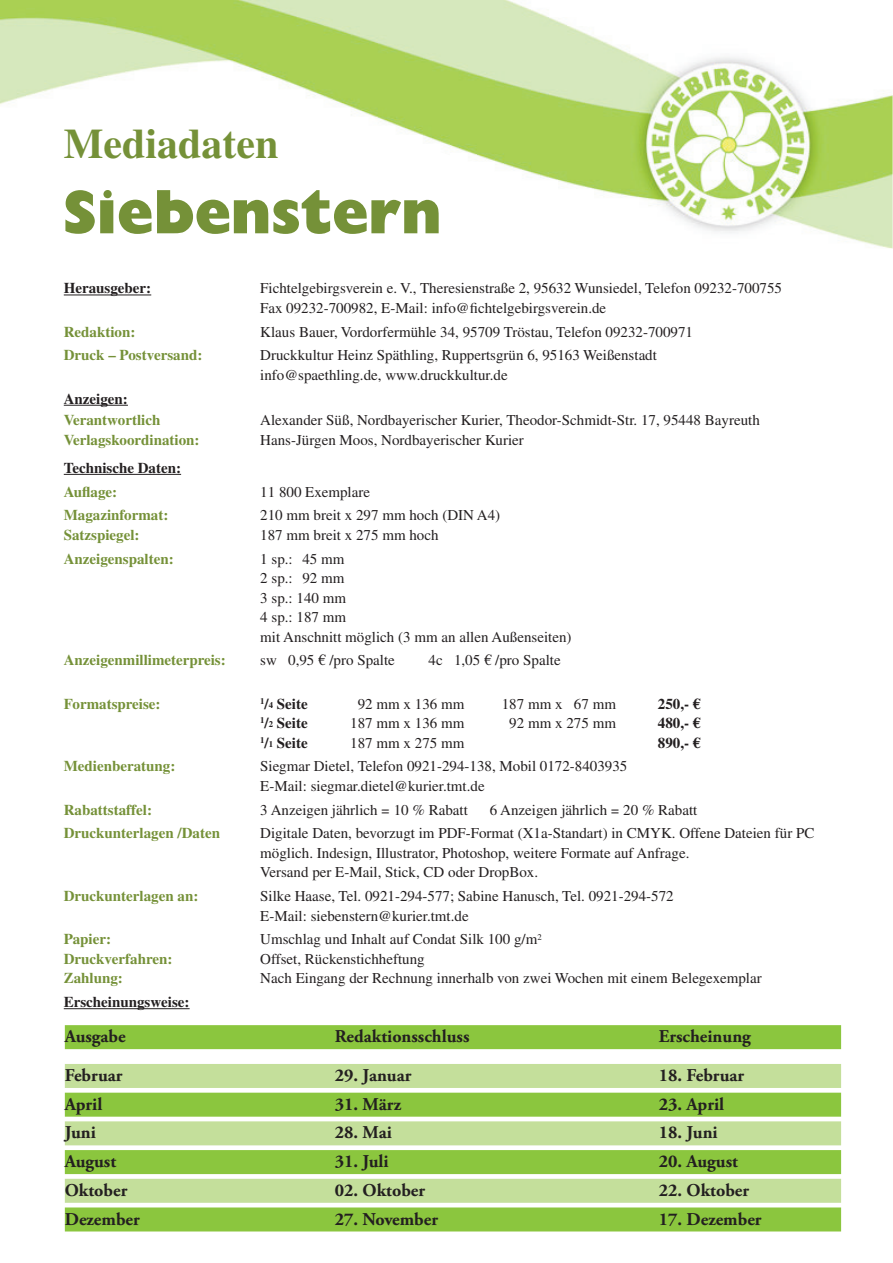
<style>
.page{position:relative;width:893px;height:1263px;background:#fff}
.page>*{position:absolute;margin:0;border:0;box-sizing:border-box;transform-origin:0 0}
.t1{font:800 61.5px "Gill Sans Display";color:#759138}
.t2{font:700 42px "Times LT";color:#759138}
.t3{font:700 18px "Adobe Garamond Pro";color:#231f20}
.t4{font:15px/19.5px "Times LT";color:#231f20}
.t5{font:700 15px "Times LT";color:#759138}
.t6{font:700 15px "Times LT";color:#231f20}
.s1{font-size:8.7px}
.s2{color:#fff}
</style>
<div class="page">
<img style="left:0;top:0;width:893px;height:248px">
<hr style="left:64px;top:295px;width:87px;height:1px;background:#231f20">
<hr style="left:64px;top:405px;width:64px;height:1px;background:#231f20">
<hr style="left:64px;top:474px;width:117px;height:1px;background:#231f20">
<hr style="left:64px;top:1008px;width:126px;height:1px;background:#231f20">
<div style="left:65px;top:1025px;width:776px;height:24px;background:#8bc63e"></div>
<div style="left:65px;top:1064px;width:776px;height:24px;background:#c4df9b"></div>
<div style="left:65px;top:1093px;width:776px;height:24px;background:#8bc63e"></div>
<div style="left:65px;top:1121px;width:776px;height:24px;background:#c4df9b"></div>
<div style="left:65px;top:1150px;width:776px;height:24px;background:#8bc63e"></div>
<div style="left:65px;top:1179px;width:776px;height:24px;background:#c4df9b"></div>
<div style="left:65px;top:1207px;width:776px;height:24px;background:#8bc63e"></div>
<h2 class="t2" style="left:64px;top:119px;width:216px">Mediadaten</h2>
<h1 class="t1" style="left:64px;top:175px;width:379px">Siebenstern</h1>
<p class="t6" style="left:64px;top:279px;width:89px">Herausgeber:</p>
<p class="t4" style="left:260px;top:279px;width:523px">Fichtelgebirgsverein e. V., Theresienstraße 2, 95632 Wunsiedel, Telefon 09232-700755<br>Fax 09232-700982, E-Mail: info@fichtelgebirgsverein.de</p>
<p class="t5" style="left:64px;top:323px;width:73px">Redaktion:</p>
<p class="t4" style="left:260px;top:322px;width:434px">Klaus Bauer, Vordorfermühle 34, 95709 Tröstau, Telefon 09232-700971</p>
<p class="t5" style="left:64px;top:346px;width:140px">Druck – Postversand:</p>
<p class="t4" style="left:260px;top:346px;width:398px">Druckkultur Heinz Späthling, Ruppertsgrün 6, 95163 Weißenstadt info@spaethling.de, www.druckkultur.de</p>
<p class="t6" style="left:64px;top:390px;width:66px">Anzeigen:</p>
<p class="t5" style="left:64px;top:411px;width:98px">Verantwortlich</p>
<p class="t4" style="left:260px;top:410px;width:501px">Alexander Süß, Nordbayerischer Kurier, Theodor-Schmidt-Str. 17, 95448 Bayreuth</p>
<p class="t5" style="left:64px;top:431px;width:137px">Verlagskoordination:</p>
<p class="t4" style="left:260px;top:430px;width:265px">Hans-Jürgen Moos, Nordbayerischer Kurier</p>
<p class="t6" style="left:64px;top:459px;width:119px">Technische Daten:</p>
<p class="t5" style="left:64px;top:483px;width:55px">Auflage:</p>
<p class="t4" style="left:260px;top:482px;width:111px">11 800 Exemplare</p>
<p class="t5" style="left:64px;top:506px;width:106px">Magazinformat:</p>
<p class="t4" style="left:260px;top:505px;width:241px">210 mm breit x 297 mm hoch (DIN A4)</p>
<p class="t5" style="left:64px;top:526px;width:77px">Satzspiegel:</p>
<p class="t4" style="left:260px;top:525px;width:180px">187 mm breit x 275 mm hoch</p>
<p class="t5" style="left:64px;top:550px;width:111px">Anzeigenspalten:</p>
<p class="t4" style="left:260px;top:549px;width:313px">1 sp.: 45 mm<br>2 sp.: 92 mm<br>3 sp.: 140 mm<br>4 sp.: 187 mm<br>mit Anschnitt möglich (3 mm an allen Außenseiten)</p>
<p class="t5" style="left:64px;top:651px;width:164px">Anzeigenmillimeterpreis:</p>
<p class="t4" style="left:260px;top:650px;width:136px">sw 0,95 € /pro Spalte</p>
<p class="t4" style="left:429px;top:650px;width:134px">4c 1,05 € /pro Spalte</p>
<p class="t5" style="left:64px;top:695px;width:98px">Formatspreise:</p>
<p class="t6" style="left:260px;top:695px;width:49px"><sup>1</sup>/<span class="s1">4</span> Seite</p>
<p class="t4" style="left:350px;top:694px;width:116px"><span class="s2">1</span>92 mm x 136 mm</p>
<p class="t4" style="left:502px;top:694px;width:116px">187 mm x <span class="s2">1</span>67 mm</p>
<p class="t6" style="left:658px;top:695px;width:44px">250,- €</p>
<p class="t6" style="left:260px;top:714px;width:49px"><sup>1</sup>/<span class="s1">2</span> Seite</p>
<p class="t4" style="left:350px;top:713px;width:116px">187 mm x 136 mm</p>
<p class="t4" style="left:502px;top:713px;width:116px"><span class="s2">1</span>92 mm x 275 mm</p>
<p class="t6" style="left:658px;top:714px;width:44px">480,- €</p>
<p class="t6" style="left:260px;top:734px;width:49px"><sup>1</sup>/<span class="s1">1</span> Seite</p>
<p class="t4" style="left:350px;top:733px;width:116px">187 mm x 275 mm</p>
<p class="t6" style="left:658px;top:734px;width:44px">890,- €</p>
<p class="t5" style="left:64px;top:757px;width:113px">Medienberatung:</p>
<p class="t4" style="left:260px;top:756px;width:369px">Siegmar Dietel, Telefon 0921-294-138, Mobil 0172-8403935<br>E-Mail: siegmar.dietel@kurier.tmt.de</p>
<p class="t5" style="left:64px;top:801px;width:90px">Rabattstaffel:</p>
<p class="t4" style="left:260px;top:800px;width:209px">3 Anzeigen jährlich = 10 % Rabatt</p>
<p class="t4" style="left:490px;top:800px;width:209px">6 Anzeigen jährlich = 20 % Rabatt</p>
<p class="t5" style="left:64px;top:824px;width:158px">Druckunterlagen /Daten</p>
<p class="t4" style="left:260px;top:823px;width:556px">Digitale Daten, bevorzugt im PDF-Format (X1a-Standart) in CMYK. Offene Dateien für PC möglich. Indesign, Illustrator, Photoshop, weitere Formate auf Anfrage.<br>Versand per E-Mail, Stick, CD oder DropBox.</p>
<p class="t5" style="left:64px;top:887px;width:136px">Druckunterlagen an:</p>
<p class="t4" style="left:260px;top:886px;width:415px">Silke Haase, Tel. 0921-294-577; Sabine Hanusch, Tel. 0921-294-572<br>E-Mail: siebenstern@kurier.tmt.de</p>
<p class="t5" style="left:64px;top:930px;width:49px">Papier:</p>
<p class="t4" style="left:260px;top:929px;width:283px">Umschlag und Inhalt auf Condat Silk 100 g/m<sup>2</sup></p>
<p class="t5" style="left:64px;top:950px;width:110px">Druckverfahren:</p>
<p class="t4" style="left:260px;top:949px;width:166px">Offset, Rückenstichheftung</p>
<p class="t5" style="left:64px;top:969px;width:61px">Zahlung:</p>
<p class="t4" style="left:260px;top:968px;width:503px">Nach Eingang der Rechnung innerhalb von zwei Wochen mit einem Belegexemplar</p>
<p class="t6" style="left:64px;top:993px;width:127px">Erscheinungsweise:</p>
<p class="t6" style="left:70px;top:1031px;width:61px">Ausgabe:</p>
<p class="t6" style="left:325px;top:1031px;width:111px">Anzeigenschluss:</p>
<p class="t4" style="left:70px;top:1064px;width:27px">Juni</p>
<p class="t4" style="left:325px;top:1064px;width:48px">21. Mai</p>
<p class="t4" style="left:70px;top:1098px;width:45px">August</p>
<p class="t4" style="left:325px;top:1098px;width:46px">15. Juli</p>
<p class="t3" style="left:65px;top:1026px;width:62px">Ausgabe</p>
<p class="t3" style="left:335px;top:1026px;width:136px">Redaktionsschluss</p>
<p class="t3" style="left:659px;top:1026px;width:93px">Erscheinung</p>
<p class="t3" style="left:65px;top:1065px;width:59px">Februar</p>
<p class="t3" style="left:335px;top:1065px;width:78px">29. Januar</p>
<p class="t3" style="left:659px;top:1065px;width:87px">18. Februar</p>
<p class="t3" style="left:65px;top:1093px;width:39px">April</p>
<p class="t3" style="left:335px;top:1093px;width:68px">31. März</p>
<p class="t3" style="left:659px;top:1093px;width:67px">23. April</p>
<p class="t3" style="left:65px;top:1122px;width:33px">Juni</p>
<p class="t3" style="left:335px;top:1122px;width:58px">28. Mai</p>
<p class="t3" style="left:659px;top:1122px;width:60px">18. Juni</p>
<p class="t3" style="left:65px;top:1151px;width:53px">August</p>
<p class="t3" style="left:335px;top:1151px;width:55px">31. Juli</p>
<p class="t3" style="left:659px;top:1151px;width:81px">20. August</p>
<p class="t3" style="left:65px;top:1179px;width:64px">Oktober</p>
<p class="t3" style="left:335px;top:1179px;width:92px">02. Oktober</p>
<p class="t3" style="left:659px;top:1179px;width:92px">22. Oktober</p>
<p class="t3" style="left:65px;top:1208px;width:76px">Dezember</p>
<p class="t3" style="left:335px;top:1208px;width:105px">27. November</p>
<p class="t3" style="left:659px;top:1208px;width:104px">17. Dezember</p>
</div>
